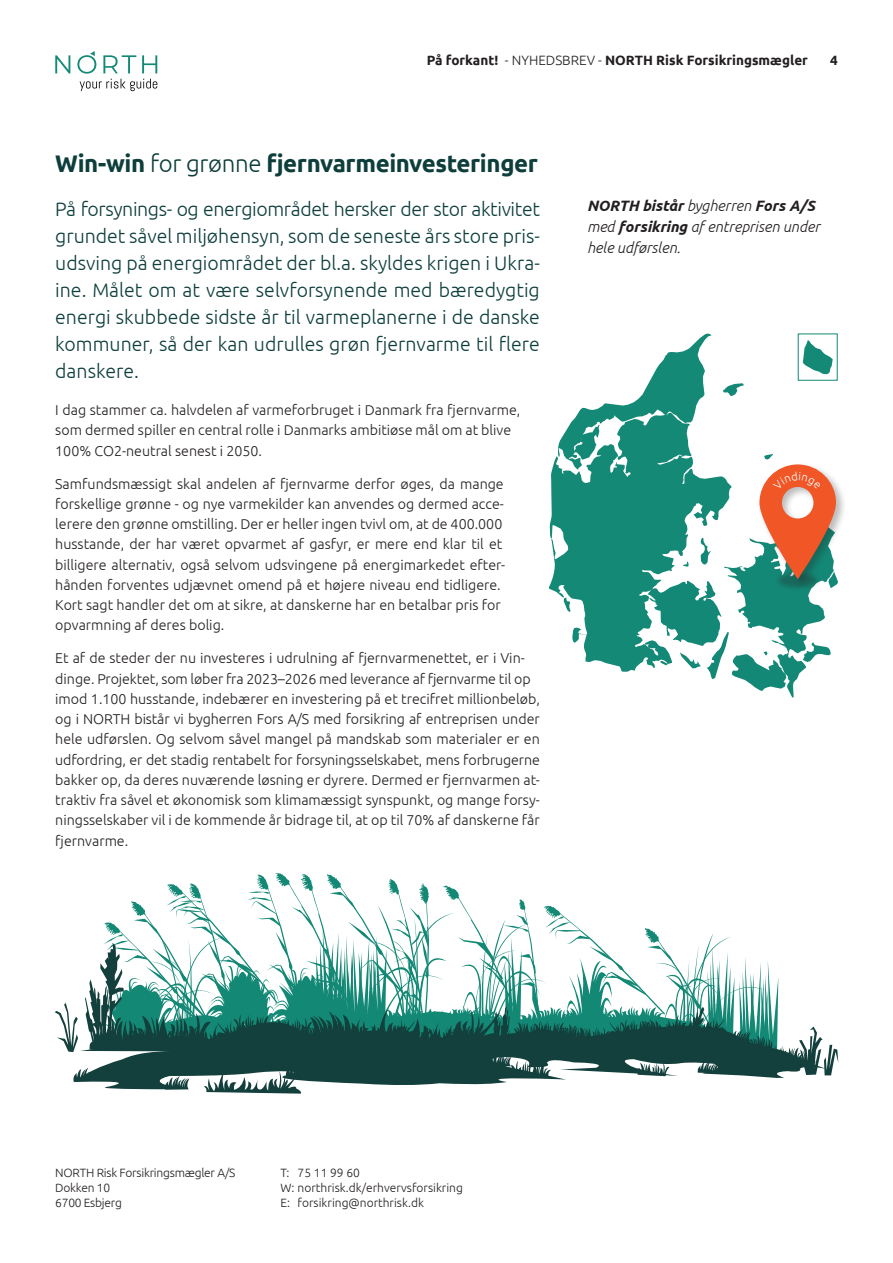
<style>
.page{position:relative;width:893px;height:1263px;background:#fff}
.page>*{position:absolute;margin:0;border:0;box-sizing:border-box;transform-origin:0 0}
.t1{font:700 24px "Ubuntu";letter-spacing:-.015em;color:#0d3e3c}
.t2{font:300 19.5px/27px "Ubuntu";color:#0d3e3c;text-align:justify}
.t3{font:italic 300 15px/21px "Ubuntu";color:#231f20}
.t4{font:300 14.25px/20.2px "Ubuntu";color:#231f20}
.t5{font:700 13.5px "Ubuntu";color:#231f20}
.t6{font:300 12px/15px "Ubuntu";color:#231f20}
.t7{font:300 12px/15px "Ubuntu";letter-spacing:-.02em;color:#231f20}
.s1{font-weight:300}
.s2{font-weight:700}
</style>
<div class="page">
<svg style="left:55px;top:55px;width:15px;height:18px"></svg>
<svg style="left:77px;top:51px;width:80px;height:40px"></svg>
<svg style="left:731px;top:383px;width:13px;height:13px"></svg>
<svg style="left:549px;top:334px;width:182px;height:338px;fill:#138976"></svg>
<svg style="left:803px;top:340px;width:30px;height:34px"></svg>
<div style="left:757px;top:462px;width:90px;height:127px;background:#231f20;opacity:.3"></div>
<svg style="left:55px;top:873px;width:783px;height:221px"></svg>
<svg style="left:645px;top:454px;width:193px;height:243px"></svg>
<p class="t5" style="left:427px;top:52px;width:383px">På forkant! <span class="s1">- NYHEDSBREV -</span> NORTH Risk Forsikringsmægler</p>
<p class="t5" style="left:830px;top:52px;width:9px">4</p>
<h1 class="t1" style="left:55px;top:149px;width:484px">Win-win <span class="s1">for grønne</span> fjernvarmeinvesteringer</h1>
<p class="t2" style="left:55px;top:195px;width:486px">På forsynings- og energiområdet hersker der stor aktivitet grundet såvel miljøhensyn, som de seneste års store pris&shy;udsving på energiområdet der bl.a. skyldes krigen i Ukra&shy;ine. Målet om at være selvforsynende med bæredygtig energi skubbede sidste år til varmeplanerne i de danske kommuner, så der kan udrulles grøn fjernvarme til flere danskere.</p>
<p class="t4" style="left:55px;top:399px;width:467px">I dag stammer ca. halvdelen af varmeforbruget i Danmark fra fjernvarme, som dermed spiller en central rolle i Danmarks ambitiøse mål om at blive<br>100% CO2-neutral senest i 2050.</p>
<p class="t4" style="left:55px;top:473px;width:452px">Samfundsmæssigt skal andelen af fjernvarme derfor øges, da mange forskellige grønne - og nye varmekilder kan anvendes og dermed acce&shy;lerere den grønne omstilling. Der er heller ingen tvivl om, at de 400.000 husstande, der har været opvarmet af gasfyr, er mere end klar til et billigere alternativ, også selvom udsvingene på energimarkedet efter&shy;hånden forventes udjævnet omend på et højere niveau end tidligere.<br>Kort sagt handler det om at sikre, at danskerne har en betalbar pris for opvarmning af deres bolig.</p>
<p class="t4" style="left:55px;top:648px;width:486px">Et af de steder der nu investeres i udrulning af fjernvarmenettet, er i Vin&shy;dinge. Projektet, som løber fra 2023–2026 med leverance af fjernvarme til op imod 1.100 husstande, indebærer en investering på et trecifret millionbeløb, og i NORTH bistår vi bygherren Fors A/S med forsikring af entreprisen under hele udførslen. Og selvom såvel mangel på mandskab som materialer er en udfordring, er det stadig rentabelt for forsyningsselskabet, mens forbrugerne bakker op, da deres nuværende løsning er dyrere. Dermed er fjernvarmen at&shy;traktiv fra såvel et økonomisk som klimamæssigt synspunkt, og mange forsy&shy;ningsselskaber vil i de kommende år bidrage til, at op til 70% af danskerne får fjernvarme.</p>
<p class="t3" style="left:587px;top:195px;width:235px"><span class="s2">NORTH bistår</span> bygherren <span class="s2">Fors A/S </span>med <span class="s2">forsikring</span> af entreprisen under hele udførslen.</p>
<p class="t7" style="left:55px;top:1165px;width:182px">NORTH Risk Forsikringsmægler A/S<br>Dokken 10<br>6700 Esbjerg</p>
<p class="t6" style="left:281px;top:1165px;width:184px">T: 75 11 99 60<br>W: northrisk.dk/erhvervsforsikring<br>E: forsikring@northrisk.dk</p>
</div>
